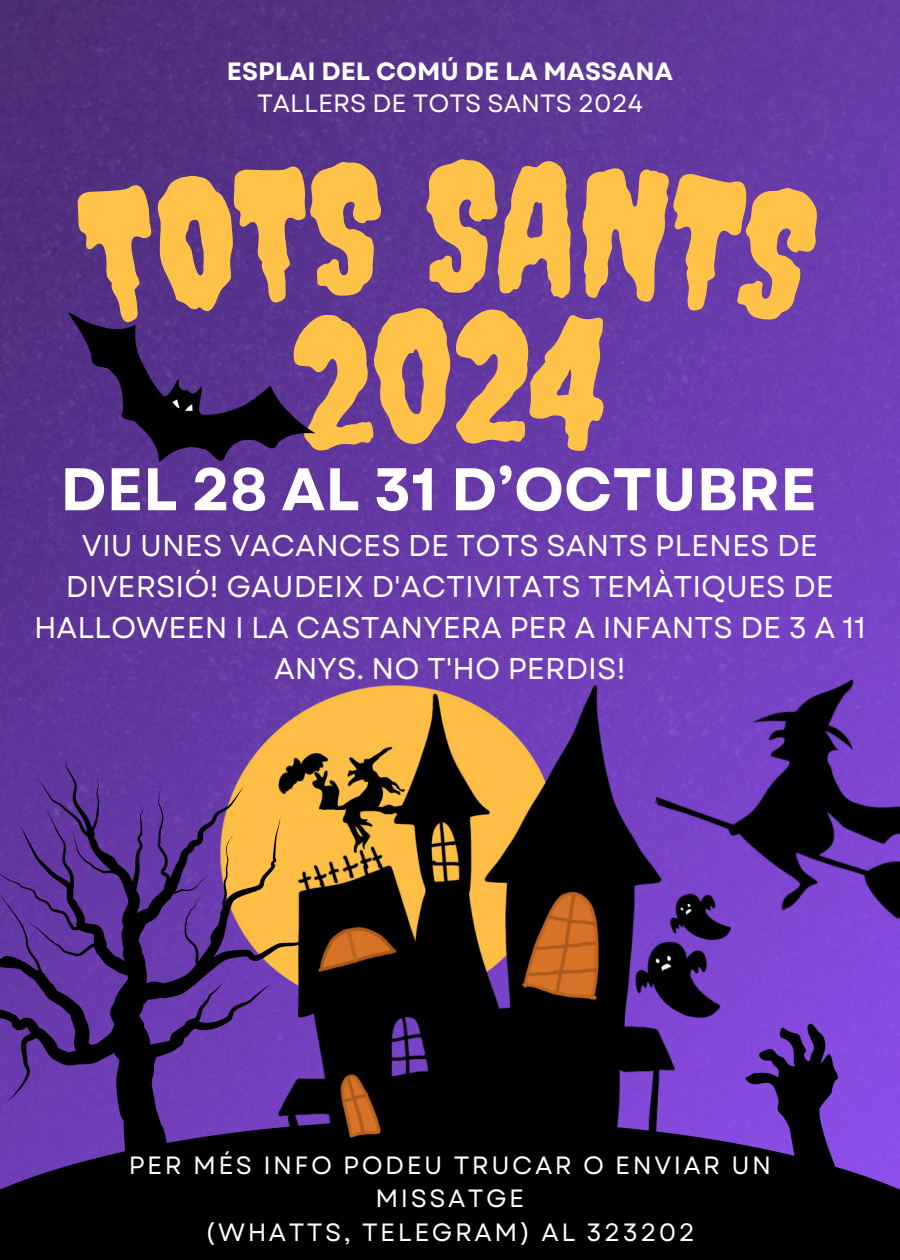
<style>
.page{position:relative;width:900px;height:1260px;background:#fff}
.page>*{position:absolute;margin:0;border:0;box-sizing:border-box;transform-origin:0 0}
.t1{font:178.25px "Creepster";color:#ffc249}
.t2{font:700 60px "Garet";color:#fff}
.t3{font:30px/41.2px "Garet";color:#fff;text-align:center}
.t4{font:25px/33.8px "Garet";letter-spacing:.1em;color:#fff;text-align:center}
.t5{font:700 25px "Garet";color:#fff}
.t6{font:25px "Garet";color:#fff}
</style>
<div class="page">
<img style="left:0;top:0;width:900px;height:1119px">
<div style="left:0;top:1119px;width:900px;height:141px;background:#000"></div>
<img style="left:220px;top:686px;width:510px;height:457px">
<img style="left:637px;top:641px;width:263px;height:300px">
<svg style="left:0;top:705px;width:376px;height:485px;background:#5e3b68"></svg>
<svg style="left:738px;top:1018px;width:119px;height:156px"></svg>
<svg style="left:68px;top:157px;width:756px;height:305px;background:#5b3494"></svg>
<p class="t5" style="left:227px;top:53px;width:448px">ESPLAI DEL COMÚ DE LA MASSANA</p>
<p class="t6" style="left:257px;top:85px;width:387px">TALLERS DE TOTS SANTS 2024</p>
<p class="t1" style="left:424px;top:121px;width:75px">S</p>
<h2 class="t2" style="left:60px;top:446px;width:758px">DEL 28 AL 31 D’OCTUBRE</h2>
<p class="t3" style="left:34px;top:525px;width:833px">VIU UNES VACANCES DE TOTS SANTS PLENES DE DIVERSIÓ! GAUDEIX D'ACTIVITATS TEMÀTIQUES DE HALLOWEEN I LA CASTANYERA PER A INFANTS DE 3 A 11<br>ANYS. NO T'HO PERDIS!</p>
<p class="t4" style="left:129px;top:1148px;width:644px">PER MÉS INFO PODEU TRUCAR O ENVIAR UN<br>MISSATGE<br>(WHATTS, TELEGRAM) AL 323202</p>
</div>
